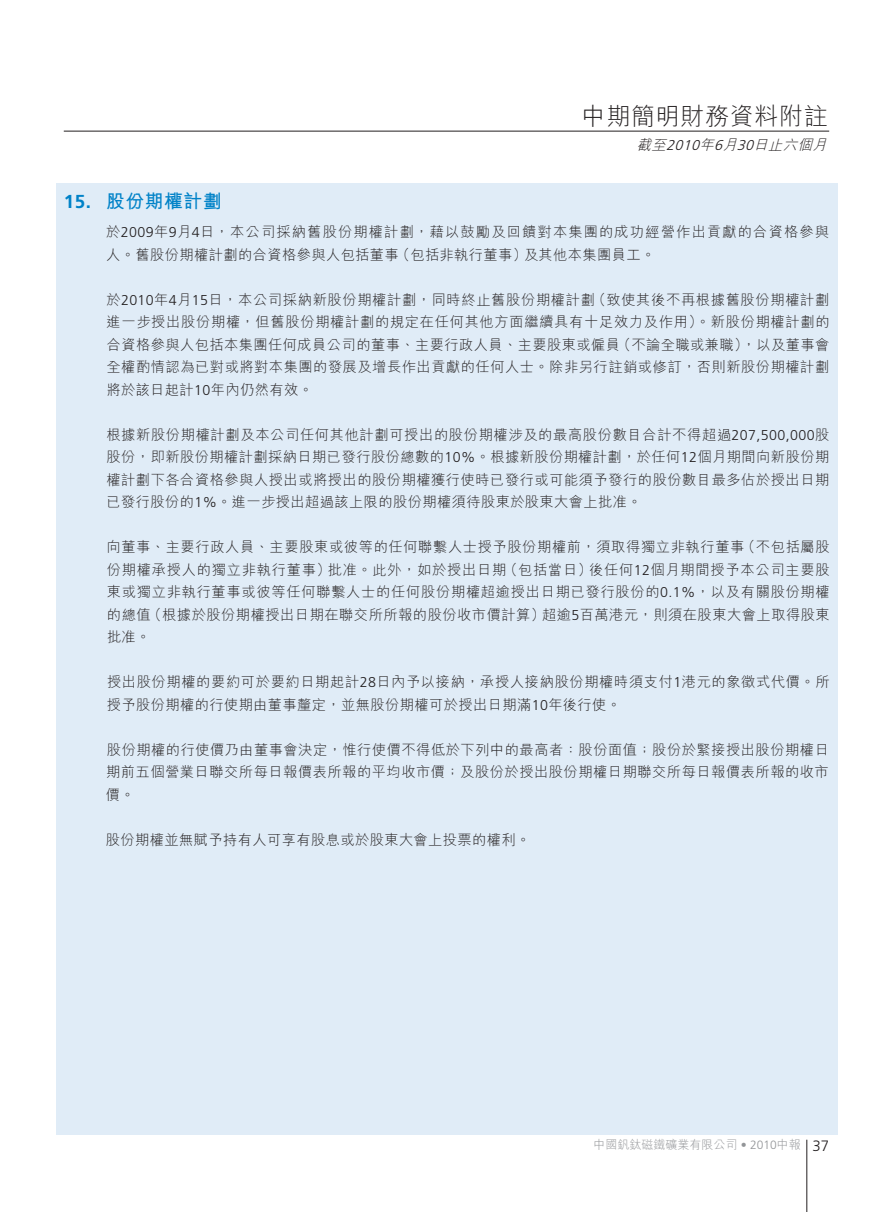
<style>
.page{position:relative;width:893px;height:1212px;background:#fff}
.page>*{position:absolute;margin:0;border:0;box-sizing:border-box;transform-origin:0 0}
.t1{font:300 24px "M Hei HK";letter-spacing:.03em;color:#231f20}
.t2{font:700 18.75px "M Hei HK";letter-spacing:.03em;color:#0082c8}
.t3{font:300 14.25px/22.5px "M Hei HK";letter-spacing:.035em;color:#231f20;text-align:justify}
.t4{font:300 14.25px/22.5px "M Hei HK";letter-spacing:.08em;color:#231f20}
.t5{font:italic 300 14.25px "M Hei HK";color:#231f20}
.t6{font:300 12px "M Hei HK";color:#939598}
.s1{font-family:"Frutiger LT Std"}
.s2{font-family:"Frutiger LT Std";font-size:15px;color:#231f20}
</style>
<div class="page">
<hr style="left:64px;top:131px;width:765px;height:1px;background:#231f20">
<div style="left:56px;top:184px;width:781px;height:951px;background:#e0ecf7"></div>
<hr style="left:806px;top:1140px;width:1px;height:72px;background:#231f20">
<h1 class="t1" style="left:582px;top:99px;width:248px">中期簡明財務資料附註</h1>
<p class="t5" style="left:637px;top:134px;width:196px">截至<span class="s1">2010</span>年<span class="s1">6</span>月<span class="s1">30</span>日止六個月</p>
<h2 class="t2" style="left:64px;top:188px;width:159px"><span class="s1">15.</span> 股份期權計劃</h2>
<p class="t4" style="left:106px;top:220px;width:724px">於<span class="s1">2009</span>年<span class="s1">9</span>月<span class="s1">4</span>日，本公司採納舊股份期權計劃，藉以鼓勵及回饋對本集團的成功經營作出貢獻的合資格參與人。舊股份期權計劃的合資格參與人包括董事（包括非執行董事）及其他本集團員工。</p>
<p class="t3" style="left:106px;top:287px;width:725px">於<span class="s1">2010</span>年<span class="s1">4</span>月<span class="s1">15</span>日，本公司採納新股份期權計劃，同時終止舊股份期權計劃（致使其後不再根據舊股份期權計劃進一步授出股份期權，但舊股份期權計劃的規定在任何其他方面繼續具有十足效力及作用）。新股份期權計劃的合資格參與人包括本集團任何成員公司的董事、主要行政人員、主要股東或僱員（不論全職或兼職），以及董事會全權酌情認為已對或將對本集團的發展及增長作出貢獻的任何人士。除非另行註銷或修訂，否則新股份期權計劃將於該日起計<span class="s1">10</span>年內仍然有效。</p>
<p class="t3" style="left:106px;top:422px;width:725px">根據新股份期權計劃及本公司任何其他計劃可授出的股份期權涉及的最高股份數目合計不得超過<span class="s1">207,500,000</span>股股份，即新股份期權計劃採納日期已發行股份總數的<span class="s1">10%</span>。根據新股份期權計劃，於任何<span class="s1">12</span>個月期間向新股份期權計劃下各合資格參與人授出或將授出的股份期權獲行使時已發行或可能須予發行的股份數目最多佔於授出日期已發行股份的<span class="s1">1%</span>。進一步授出超過該上限的股份期權須待股東於股東大會上批准。</p>
<p class="t3" style="left:107px;top:535px;width:725px">向董事、主要行政人員、主要股東或彼等的任何聯繫人士授予股份期權前，須取得獨立非執行董事（不包括屬股份期權承授人的獨立非執行董事）批准。此外，如於授出日期（包括當日）後任何<span class="s1">12</span>個月期間授予本公司主要股東或獨立非執行董事或彼等任何聯繫人士的任何股份期權超逾授出日期已發行股份的<span class="s1">0.1%</span>，以及有關股份期權的總值（根據於股份期權授出日期在聯交所所報的股份收市價計算）超逾<span class="s1">5</span>百萬港元，則須在股東大會上取得股東批准。</p>
<p class="t3" style="left:107px;top:670px;width:724px">授出股份期權的要約可於要約日期起計<span class="s1">28</span>日內予以接納，承授人接納股份期權時須支付<span class="s1">1</span>港元的象徵式代價。所授予股份期權的行使期由董事釐定，並無股份期權可於授出日期滿<span class="s1">10</span>年後行使。</p>
<p class="t3" style="left:106px;top:737px;width:724px">股份期權的行使價乃由董事會決定，惟行使價不得低於下列中的最高者：股份面值；股份於緊接授出股份期權日期前五個營業日聯交所每日報價表所報的平均收市價；及股份於授出股份期權日期聯交所每日報價表所報的收市價。</p>
<p class="t3" style="left:106px;top:827px;width:426px">股份期權並無賦予持有人可享有股息或於股東大會上投票的權利。</p>
<p class="t6" style="left:593px;top:1136px;width:237px">中國釩鈦磁鐵礦業有限公司 <span class="s1">• 2010</span>中報 <span class="s2">37</span></p>
</div>
